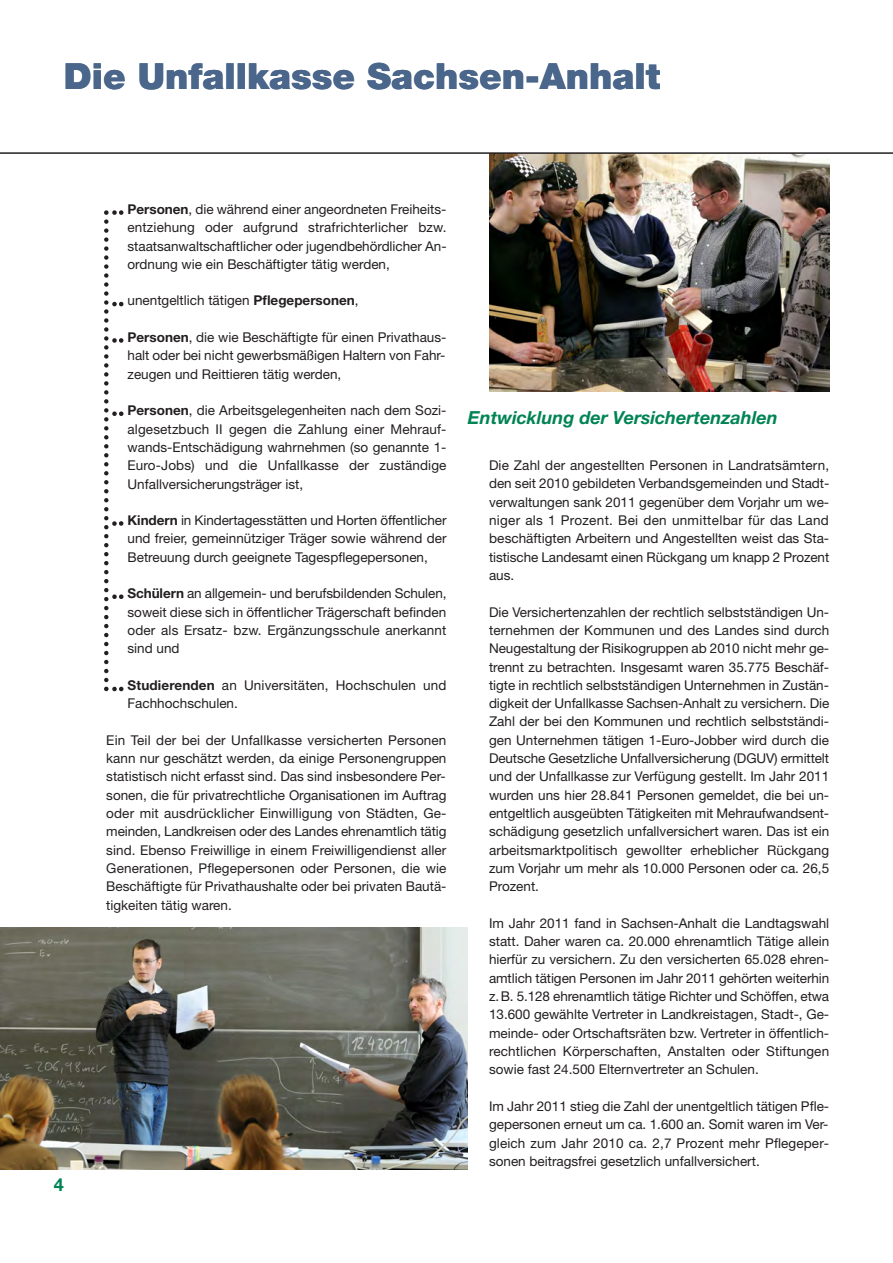
<style>
.page{position:relative;width:893px;height:1263px;background:#fff}
.page>*{position:absolute;margin:0;border:0;box-sizing:border-box;transform-origin:0 0}
.t1{font:900 36px "Helvetica Neue LT Std";color:#4b668b}
.t2{font:italic 700 18px "Helvetica Neue LT Std";color:#008454}
.t3{font:700 18px "Helvetica Neue LT Std";color:#008454}
.t4{font:13.5px/18.3px "Helvetica Neue LT Std";color:#231f20;text-align:justify}
.s1{font-weight:700}
</style>
<div class="page">
<svg style="left:104px;top:210px;width:19px;height:481px"></svg>
<img style="left:0;top:927px;width:468px;height:242px">
<img style="left:489px;top:154px;width:340px;height:237px">
<hr style="left:0;top:152px;width:893px;height:2px;background:#231f20">
<h1 class="t1" style="left:64px;top:64px;width:598px">Die Unfallkasse Sachsen-Anhalt</h1>
<h2 class="t3" style="left:54px;top:1178px;width:12px">4</h2>
<p class="t4" style="left:128px;top:201px;width:321px"><span class="s1">Personen</span>, die während einer angeordneten Freiheits&shy;entziehung oder aufgrund strafrichterlicher bzw. staats anwaltschaftlicher oder jugendbehördlicher An&shy;ordnung wie ein Beschäftigter tätig werden,</p>
<p class="t4" style="left:128px;top:293px;width:233px">unentgeltlich tätigen <span class="s1">Pflegepersonen</span>,</p>
<p class="t4" style="left:128px;top:329px;width:320px"><span class="s1">Personen</span>, die wie Beschäftigte für einen Privathaus&shy;halt oder bei nicht gewerbsmäßigen Haltern von Fahr&shy;zeugen und Reittieren tätig werden,</p>
<p class="t4" style="left:128px;top:403px;width:320px"><span class="s1">Personen</span>, die Arbeitsgelegenheiten nach dem Sozi&shy;algesetzbuch II gegen die Zahlung einer Mehrauf&shy;wands-Entschädigung wahrnehmen (so genannte 1- Euro-Jobs) und die Unfallkasse der zuständige Unfallversicherungsträger ist,</p>
<p class="t4" style="left:128px;top:512px;width:321px"><span class="s1">Kindern</span> in Kindertagesstätten und Horten öffentlicher und freier, gemeinnütziger Träger sowie während der Betreuung durch geeignete Tagespflegepersonen,</p>
<p class="t4" style="left:128px;top:586px;width:320px"><span class="s1">Schülern</span> an allgemein- und berufsbildenden Schulen, soweit diese sich in öffentlicher Trägerschaft befinden oder als Ersatz- bzw. Ergänzungsschule anerkannt sind und</p>
<p class="t4" style="left:128px;top:677px;width:320px"><span class="s1">Studierenden</span> an Universitäten, Hochschulen und<br>Fachhochschulen.</p>
<p class="t4" style="left:106px;top:732px;width:342px">Ein Teil der bei der Unfallkasse versicherten Personen kann nur geschätzt werden, da einige Personengruppen statistisch nicht erfasst sind. Das sind insbesondere Per&shy;sonen, die für privatrechtliche Organisationen im Auftrag oder mit ausdrücklicher Einwilligung von Städten, Ge&shy;meinden, Landkreisen oder des Landes ehrenamtlich tätig sind. Ebenso Freiwillige in einem Freiwilligendienst aller Generationen, Pflegepersonen oder Personen, die wie Beschäftigte für Privathaushalte oder bei privaten Bautä&shy;tigkeiten tätig waren.</p>
<h2 class="t2" style="left:468px;top:412px;width:311px">Entwicklung der Versichertenzahlen</h2>
<p class="t4" style="left:489px;top:457px;width:342px">Die Zahl der angestellten Personen in Landratsämtern, den seit 2010 gebildeten Verbandsgemeinden und Stadt&shy;verwaltungen sank 2011 gegenüber dem Vorjahr um we&shy;niger als 1 Prozent. Bei den unmittelbar für das Land beschäftigten Arbeitern und Angestellten weist das Sta&shy;tistische Landesamt einen Rückgang um knapp 2 Prozent aus.</p>
<p class="t4" style="left:489px;top:604px;width:342px">Die Versichertenzahlen der rechtlich selbstständigen Un&shy;ternehmen der Kommunen und des Landes sind durch Neugestaltung der Risikogruppen ab 2010 nicht mehr ge&shy;trennt zu betrachten. Insgesamt waren 35.775 Beschäf&shy;tigte in rechtlich selbstständigen Unternehmen in Zustän&shy;digkeit der Unfallkasse Sachsen-Anhalt zu versichern. Die Zahl der bei den Kommunen und rechtlich selbstständi&shy;gen Unternehmen tätigen 1-Euro-Jobber wird durch die Deutsche Gesetzliche Unfallversicherung (DGUV) ermittelt und der Unfallkasse zur Verfügung gestellt. Im Jahr 2011 wurden uns hier 28.841 Personen gemeldet, die bei un&shy;entgeltlich ausgeübten Tätigkeiten mit Mehraufwandsent&shy;schädigung gesetzlich unfallversichert waren. Das ist ein arbeitsmarktpolitisch gewollter erheblicher Rückgang zum Vorjahr um mehr als 10.000 Personen oder ca. 26,5<br>Prozent.</p>
<p class="t4" style="left:489px;top:915px;width:342px">Im Jahr 2011 fand in Sachsen-Anhalt die Landtagswahl statt. Daher waren ca. 20.000 ehrenamtlich Tätige allein hierfür zu versichern. Zu den versicherten 65.028 ehren&shy;amtlich tätigen Personen im Jahr 2011 gehörten weiterhin z. B. 5.128 ehrenamtlich tätige Richter und Schöffen, etwa 13.600 gewählte Vertreter in Landkreistagen, Stadt-, Ge&shy;meinde- oder Ortschaftsräten bzw. Vertreter in öffentlich&shy;rechtlichen Körperschaften, Anstalten oder Stiftungen sowie fast 24.500 Elternvertreter an Schulen.</p>
<p class="t4" style="left:489px;top:1098px;width:342px">Im Jahr 2011 stieg die Zahl der unentgeltlich tätigen Pfle&shy;gepersonen erneut um ca. 1.600 an. Somit waren im Ver&shy;gleich zum Jahr 2010 ca. 2,7 Prozent mehr Pflege per - sonen beitragsfrei gesetzlich unfallversichert.</p>
</div>
